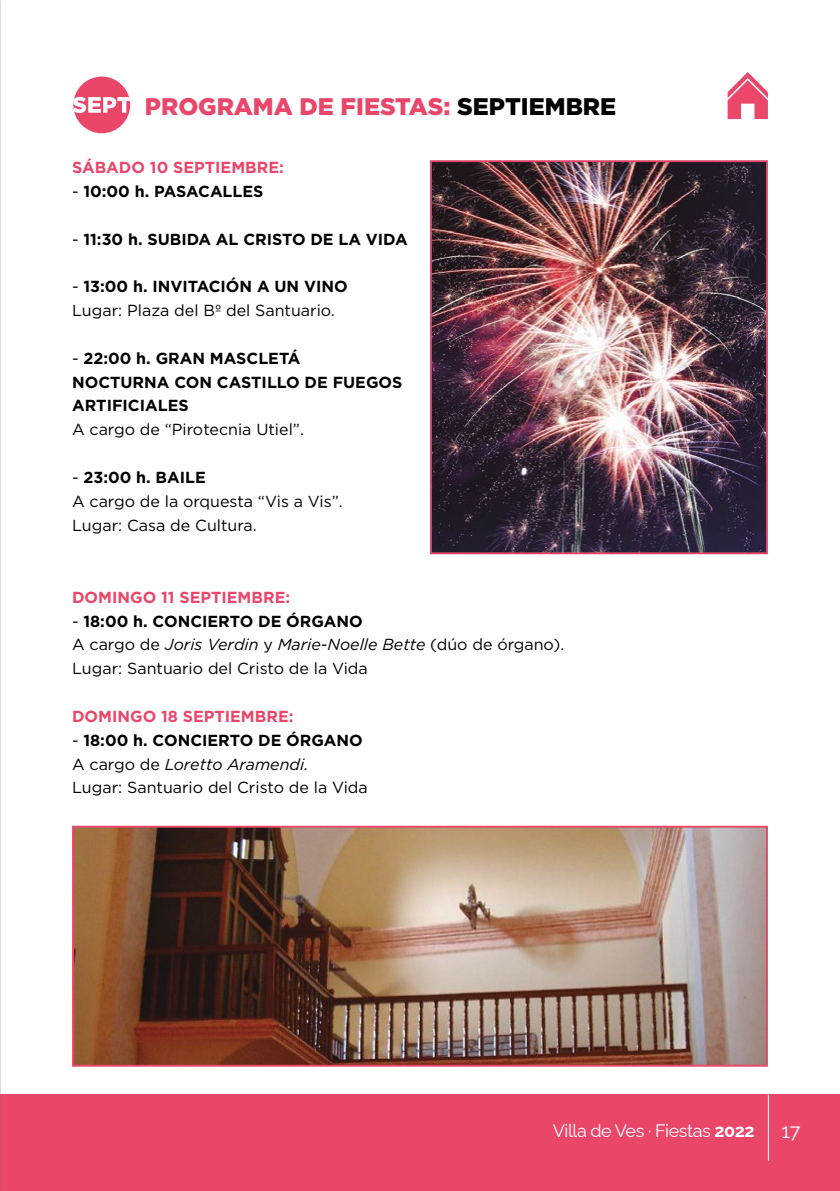
<style>
.page{position:relative;width:840px;height:1191px;background:#fff}
.page>*{position:absolute;margin:0;border:0;box-sizing:border-box;transform-origin:0 0}
.t1{font:900 24px "Gotham";color:#e9466a}
.t2{font:20px "Raleway";color:#fff}
.t3{font:18px "Raleway";letter-spacing:-.025em;color:#fff}
.t4{font:16px/23.8px "Gotham";color:#000}
.t5{font:700 16px/23.8px "Gotham";color:#000}
.t6{font:700 16px "Gotham";color:#e9466a}
.s1{color:#000}
.s2{font-weight:400}
.s3{font-weight:700}
.s4{font-style:italic}
</style>
<div class="page">
<div style="left:0;top:1094px;width:839px;height:97px;background:#e9466a"></div>
<hr style="left:767px;top:1094px;width:1px;height:66px;background:#fff">
<img style="left:432px;top:163px;width:332px;height:388px">
<div style="left:429px;top:160px;width:338px;height:394px;border:2px solid #e9466a"></div>
<img style="left:75px;top:828px;width:689px;height:235px">
<div style="left:72px;top:825px;width:695px;height:241px;border:2px solid #e9466a"></div>
<div style="left:73px;top:77px;width:57px;height:56px;background:#e9466a;border-radius:50%"></div>
<svg style="left:73px;top:97px;width:58px;height:16px"></svg>
<img style="left:0;top:0;width:1px;height:1191px">
<svg style="left:727px;top:72px;width:40px;height:47px"></svg>
<h1 class="t1" style="left:145px;top:89px;width:472px">PROGRAMA DE FIESTAS: <span class="s1">SEPTIEMBRE</span></h1>
<p class="t6" style="left:72px;top:157px;width:213px">SÁBADO 10 SEPTIEMBRE:</p>
<p class="t5" style="left:72px;top:179px;width:193px"><span class="s2">-</span> 10:00 h. PASACALLES</p>
<p class="t5" style="left:72px;top:227px;width:337px"><span class="s2">-</span> 11:30 h. SUBIDA AL CRISTO DE LA VIDA</p>
<p class="t4" style="left:72px;top:274px;width:277px">- <span class="s3">13:00 h. INVITACIÓN A UN VINO<br></span>Lugar: Plaza del Bº del Santuario.</p>
<p class="t5" style="left:72px;top:346px;width:331px"><span class="s2">-</span> 22:00 h. GRAN MASCLETÁ<br>NOCTURNA CON CASTILLO DE FUEGOS<br>ARTIFICIALES</p>
<p class="t4" style="left:72px;top:417px;width:233px">A cargo de “Pirotecnia Utiel”.</p>
<p class="t4" style="left:72px;top:465px;width:272px">- <span class="s3">23:00 h. BAILE<br></span>A cargo de la orquesta “Vis a Vis”.<br>Lugar: Casa de Cultura.</p>
<p class="t6" style="left:72px;top:586px;width:219px">DOMINGO 11 SEPTIEMBRE:</p>
<p class="t4" style="left:72px;top:608px;width:493px">- <span class="s3">18:00 h. CONCIERTO DE ÓRGANO<br></span>A cargo de <span class="s4">Joris Verdin</span> y <span class="s4">Marie-Noelle Bette</span> (dúo de órgano).<br>Lugar: Santuario del Cristo de la Vida</p>
<p class="t6" style="left:72px;top:705px;width:223px">DOMINGO 18 SEPTIEMBRE:</p>
<p class="t4" style="left:72px;top:728px;width:297px">- <span class="s3">18:00 h. CONCIERTO DE ÓRGANO<br></span>A cargo de <span class="s4">Loretto Aramendi.<br></span>Lugar: Santuario del Cristo de la Vida</p>
<p class="t3" style="left:552px;top:1116px;width:203px">Villa de Ves · Fiestas <span class="s3">2022</span></p>
<p class="t2" style="left:780px;top:1115px;width:21px">17</p>
</div>
